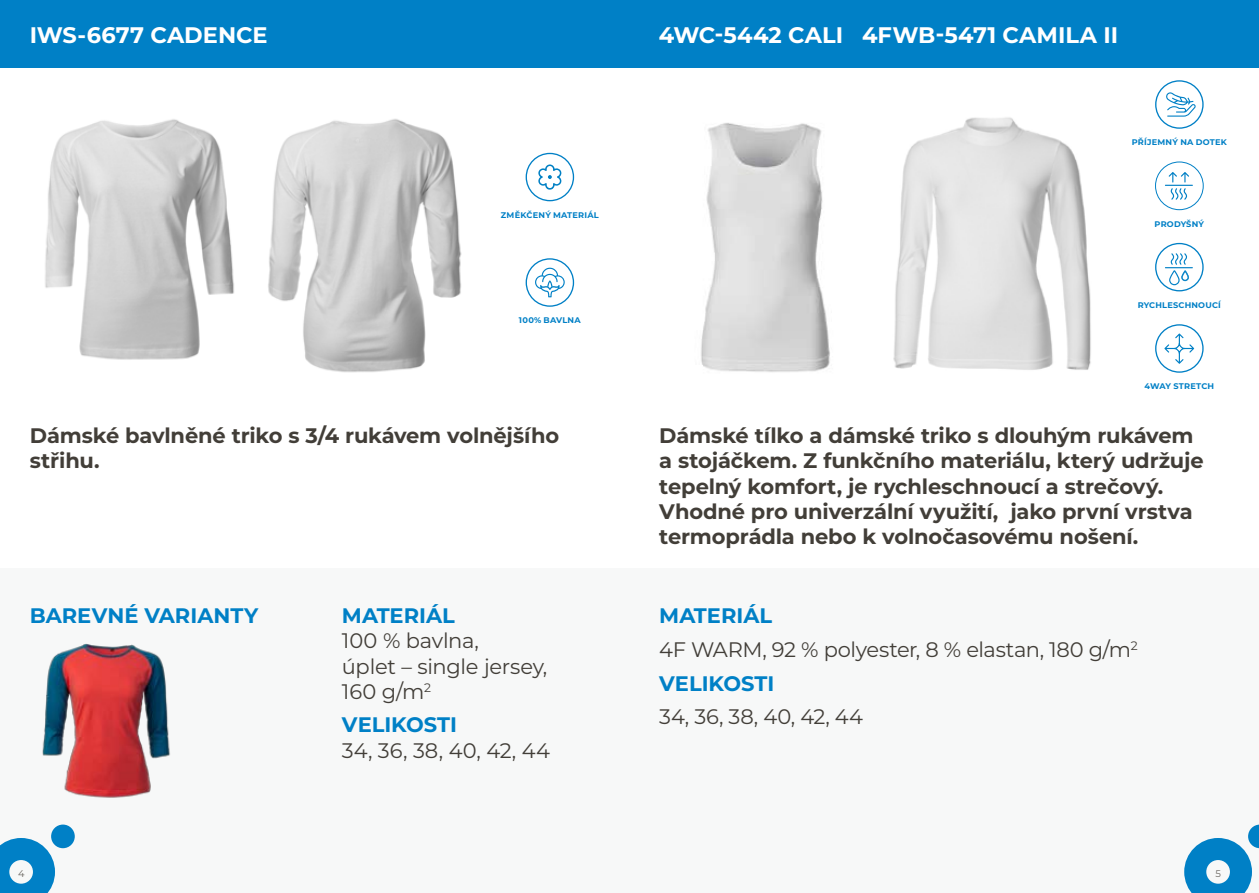
<style>
.page{position:relative;width:1259px;height:893px;background:#fff}
.page>*{position:absolute;margin:0;border:0;box-sizing:border-box;transform-origin:0 0}
.t1{font:700 22.5px "Montserrat";color:#fff}
.t2{font:700 21px/25.2px "Montserrat";letter-spacing:-.005em;color:#423e38}
.t3{font:21px/25.2px "Montserrat";letter-spacing:-.015em;color:#423e38}
.t4{font:700 21px "Montserrat";color:#0080c6}
.t5{font:21px "Montserrat";letter-spacing:.005em;color:#423e38}
.t6{font:9.75px "Montserrat";color:#6a6661}
.t7{font:700 8.25px "Montserrat";letter-spacing:.03em;color:#0080c6}
.t8{font:700 8.1px "Montserrat";letter-spacing:.025em;color:#0080c6}
.s1{font-weight:700;color:#0080c6}
</style>
<div class="page">
<div style="left:0;top:568px;width:629px;height:325px;background:#f7f8f8"></div>
<div style="left:0;top:0;width:629px;height:67px;background:#0080c6"></div>
<svg style="left:0;top:824px;width:75px;height:69px"></svg>
<div style="left:629px;top:568px;width:630px;height:325px;background:#f7f8f8"></div>
<div style="left:629px;top:0;width:630px;height:67px;background:#0080c6"></div>
<svg style="left:1184px;top:824px;width:75px;height:69px"></svg>
<img style="left:42px;top:643px;width:128px;height:155px">
<img style="left:45px;top:119px;width:189px;height:241px">
<img style="left:268px;top:119px;width:194px;height:254px">
<div style="left:525px;top:258px;width:49px;height:49px;border:1px solid #0080c6;border-radius:50%"></div>
<svg style="left:535px;top:268px;width:30px;height:29px"></svg>
<div style="left:525px;top:153px;width:49px;height:48px;border:1px solid #0080c6;border-radius:50%"></div>
<svg style="left:538px;top:164px;width:23px;height:26px"></svg>
<img style="left:701px;top:123px;width:129px;height:249px">
<img style="left:893px;top:117px;width:198px;height:253px">
<div style="left:1155px;top:324px;width:48px;height:49px;border:1px solid #0080c6;border-radius:50%"></div>
<svg style="left:1164px;top:333px;width:30px;height:31px"></svg>
<div style="left:1173px;top:343px;width:12px;height:11px;border:1px solid #0080c6;border-radius:50%"></div>
<div style="left:1155px;top:80px;width:48px;height:49px;border:1px solid #0080c6;border-radius:50%"></div>
<svg style="left:1166px;top:92px;width:29px;height:25px"></svg>
<div style="left:1155px;top:162px;width:48px;height:48px;border:1px solid #0080c6;border-radius:50%"></div>
<svg style="left:1165px;top:172px;width:27px;height:28px"></svg>
<div style="left:1155px;top:243px;width:48px;height:48px;border:1px solid #0080c6;border-radius:50%"></div>
<svg style="left:1165px;top:253px;width:27px;height:32px"></svg>
<p class="t1" style="left:30px;top:19px;width:239px">IWS-6677 CADEN CE</p>
<p class="t7" style="left:501px;top:209px;width:97px">Zm ěkčený materiál</p>
<p class="t7" style="left:519px;top:314px;width:63px">100% bavlna</p>
<p class="t2" style="left:30px;top:422px;width:531px">Dámské bavlněné triko s 3/4 rukávem volnějšího střihu.</p>
<p class="t4" style="left:30px;top:600px;width:230px">Barevné varianty</p>
<p class="t4" style="left:342px;top:600px;width:108px">materiál</p>
<p class="t3" style="left:342px;top:627px;width:207px">100 % bavlna,<br>úplet – single jersey,<br>160 g/m<sup>2</sup></p>
<p class="t4" style="left:342px;top:710px;width:117px">VELIKOSTI</p>
<p class="t5" style="left:342px;top:736px;width:210px">34, 36, 38, 40, 42, 44</p>
<p class="t1" style="left:659px;top:19px;width:461px">4WC-5442 CALI 4FWB-5471 CAMILA II</p>
<p class="t7" style="left:1131px;top:136px;width:90px">Příjem ný na dotek</p>
<p class="t8" style="left:1154px;top:218px;width:51px">Prodyšný</p>
<p class="t8" style="left:1137px;top:299px;width:31px">Rychlesc</p>
<p class="t8" style="left:1184px;top:299px;width:38px">hnoucí</p>
<p class="t7" style="left:1144px;top:380px;width:71px">4way stretch</p>
<p class="t2" style="left:659px;top:422px;width:546px">Dámské tílko a dámské triko s dlouhým rukávem a stojáčkem. Z funkčního materiálu, který udržuje tepelný komfort, je rychleschnoucí a strečový.<br>Vhodné pro univerzální využití, jako první vrstva termoprádla nebo k volnočasovému nošení.</p>
<p class="t3" style="left:659px;top:598px;width:480px;line-height:33.8px"><span class="s1">materiál<br></span>4F WARM, 92 % polyester, 8 % elastan, 180 g/m<sup>2 </sup><span class="s1">velikos</span></p>
<p class="t4" style="left:754px;top:668px;width:18px">ti</p>
<p class="t3" style="left:659px;top:703px;width:205px">34, 36, 38, 40, 42, 44</p>
<p class="t6" style="left:18px;top:866px;width:8px">4</p>
<p class="t6" style="left:1215px;top:866px;width:7px">5</p>
</div>
